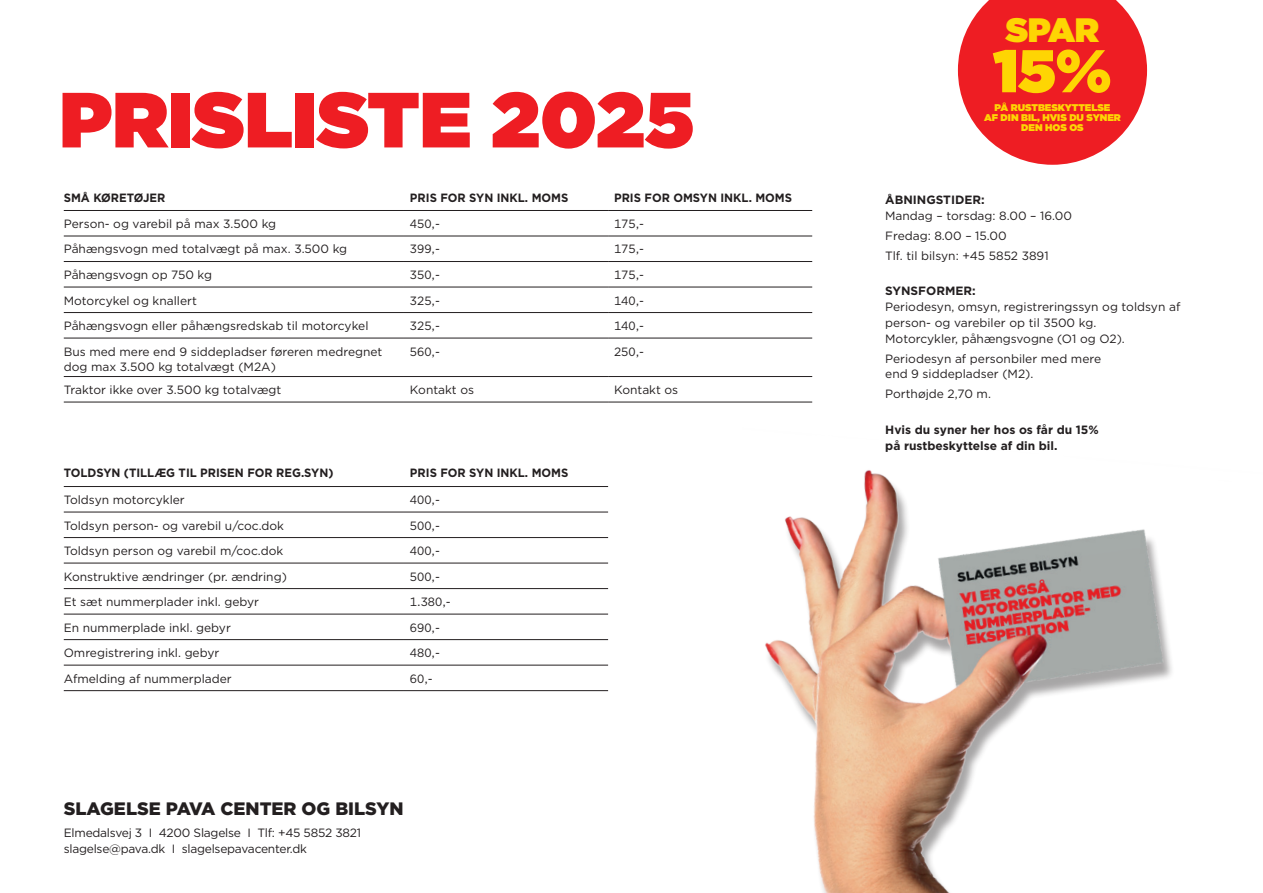
<style>
.page{position:relative;width:1263px;height:893px;background:#fff}
.page>*{position:absolute;margin:0;border:0;box-sizing:border-box;transform-origin:0 0}
.t1{font:900 78px "Gotham";color:#ee1d23}
.t2{font:900 60.15px "Gotham";color:#fed503}
.t3{font:900 33.9px "Gotham";color:#fed503}
.t4{font:900 18px "Gotham";color:#231f20}
.t5{font:12px/15.8px "Gotham";color:#231f20}
.t6{font:700 12px "Gotham";color:#231f20;scale:.95 1}
.t7{font:12px/16.5px "Gotham";letter-spacing:-.02em;color:#231f20}
.t8{font:700 12px/15.8px "Gotham";color:#231f20}
.t9{font:900 9.75px/9.8px "Gotham";color:#fed503;text-align:center}
</style>
<div class="page">
<hr style="left:64px;top:210px;width:340px;height:1px;background:#231f20">
<hr style="left:404px;top:210px;width:204px;height:1px;background:#231f20">
<hr style="left:608px;top:210px;width:204px;height:1px;background:#231f20">
<hr style="left:64px;top:236px;width:340px;height:1px;background:#231f20">
<hr style="left:404px;top:236px;width:204px;height:1px;background:#231f20">
<hr style="left:608px;top:236px;width:204px;height:1px;background:#231f20">
<hr style="left:64px;top:261px;width:340px;height:1px;background:#231f20">
<hr style="left:404px;top:261px;width:204px;height:1px;background:#231f20">
<hr style="left:608px;top:261px;width:204px;height:1px;background:#231f20">
<hr style="left:64px;top:287px;width:340px;height:1px;background:#231f20">
<hr style="left:404px;top:287px;width:204px;height:1px;background:#231f20">
<hr style="left:608px;top:287px;width:204px;height:1px;background:#231f20">
<hr style="left:64px;top:312px;width:340px;height:1px;background:#231f20">
<hr style="left:404px;top:312px;width:204px;height:1px;background:#231f20">
<hr style="left:608px;top:312px;width:204px;height:1px;background:#231f20">
<hr style="left:64px;top:338px;width:340px;height:1px;background:#231f20">
<hr style="left:404px;top:338px;width:204px;height:1px;background:#231f20">
<hr style="left:608px;top:338px;width:204px;height:1px;background:#231f20">
<hr style="left:64px;top:376px;width:340px;height:1px;background:#231f20">
<hr style="left:404px;top:376px;width:204px;height:1px;background:#231f20">
<hr style="left:608px;top:376px;width:204px;height:1px;background:#231f20">
<hr style="left:64px;top:402px;width:340px;height:1px;background:#231f20">
<hr style="left:404px;top:402px;width:204px;height:1px;background:#231f20">
<hr style="left:608px;top:402px;width:204px;height:1px;background:#231f20">
<hr style="left:64px;top:486px;width:340px;height:1px;background:#231f20">
<hr style="left:404px;top:486px;width:204px;height:1px;background:#231f20">
<hr style="left:64px;top:512px;width:340px;height:1px;background:#231f20">
<hr style="left:404px;top:512px;width:204px;height:1px;background:#231f20">
<hr style="left:64px;top:537px;width:340px;height:1px;background:#231f20">
<hr style="left:404px;top:537px;width:204px;height:1px;background:#231f20">
<hr style="left:64px;top:563px;width:340px;height:1px;background:#231f20">
<hr style="left:404px;top:563px;width:204px;height:1px;background:#231f20">
<hr style="left:64px;top:588px;width:340px;height:1px;background:#231f20">
<hr style="left:404px;top:588px;width:204px;height:1px;background:#231f20">
<hr style="left:64px;top:614px;width:340px;height:1px;background:#231f20">
<hr style="left:404px;top:614px;width:204px;height:1px;background:#231f20">
<hr style="left:64px;top:639px;width:340px;height:1px;background:#231f20">
<hr style="left:404px;top:639px;width:204px;height:1px;background:#231f20">
<hr style="left:64px;top:665px;width:340px;height:1px;background:#231f20">
<hr style="left:404px;top:665px;width:204px;height:1px;background:#231f20">
<hr style="left:64px;top:690px;width:340px;height:1px;background:#231f20">
<hr style="left:404px;top:690px;width:204px;height:1px;background:#231f20">
<img style="left:765px;top:470px;width:407px;height:423px">
<svg style="left:958px;top:0;width:189px;height:165px"></svg>
<h1 class="t1" style="left:59px;top:64px;width:636px">PRISLISTE 2025</h1>
<p class="t6" style="left:64px;top:190px;width:108px">SMÅ KØRETØJER</p>
<p class="t6" style="left:410px;top:190px;width:168px">PRIS FOR SYN INKL. MOMS</p>
<p class="t6" style="left:614px;top:190px;width:189px">PRIS FOR OMSYN INKL. MOMS</p>
<p class="t5" style="left:64px;top:216px;width:214px">Person- og varebil på max 3.500 kg</p>
<p class="t5" style="left:410px;top:216px;width:32px">450,-</p>
<p class="t5" style="left:614px;top:216px;width:32px">175,-</p>
<p class="t5" style="left:64px;top:241px;width:285px">Påhængsvogn med totalvægt på max. 3.500 kg</p>
<p class="t5" style="left:410px;top:241px;width:32px">399,-</p>
<p class="t5" style="left:614px;top:241px;width:32px">175,-</p>
<p class="t5" style="left:64px;top:267px;width:150px">Påhængsvogn op 750 kg</p>
<p class="t5" style="left:410px;top:267px;width:32px">350,-</p>
<p class="t5" style="left:614px;top:267px;width:32px">175,-</p>
<p class="t5" style="left:64px;top:292px;width:135px">Motorcykel og knallert</p>
<p class="t5" style="left:410px;top:292px;width:32px">325,-</p>
<p class="t5" style="left:614px;top:292px;width:32px">140,-</p>
<p class="t5" style="left:64px;top:318px;width:306px">Påhængsvogn eller påhængsredskab til motorcykel</p>
<p class="t5" style="left:410px;top:318px;width:32px">325,-</p>
<p class="t5" style="left:614px;top:318px;width:32px">140,-</p>
<p class="t5" style="left:64px;top:343px;width:320px;line-height:15px">Bus med mere end 9 siddepladser føreren medregnet dog max 3.500 kg totalvægt (M2A)</p>
<p class="t5" style="left:410px;top:343px;width:32px">560,-</p>
<p class="t5" style="left:614px;top:343px;width:32px">250,-</p>
<p class="t5" style="left:64px;top:382px;width:219px">Traktor ikke over 3.500 kg totalvægt</p>
<p class="t5" style="left:410px;top:382px;width:66px">Kontakt os</p>
<p class="t5" style="left:614px;top:382px;width:66px">Kontakt os</p>
<p class="t6" style="left:64px;top:465px;width:285px">TOLDSYN (TILLÆG TIL PRISEN FOR REG.SYN)</p>
<p class="t6" style="left:410px;top:465px;width:168px">PRIS FOR SYN INKL. MOMS</p>
<p class="t5" style="left:64px;top:492px;width:123px">Toldsyn motorcykler</p>
<p class="t5" style="left:410px;top:492px;width:32px">400,-</p>
<p class="t5" style="left:64px;top:517px;width:222px">Toldsyn person- og varebil u/coc.dok</p>
<p class="t5" style="left:410px;top:517px;width:32px">500,-</p>
<p class="t5" style="left:64px;top:543px;width:221px">Toldsyn person og varebil m/coc.dok</p>
<p class="t5" style="left:410px;top:543px;width:32px">400,-</p>
<p class="t5" style="left:64px;top:568px;width:225px">Konstruktive ændringer (pr. ændring)</p>
<p class="t5" style="left:410px;top:568px;width:32px">500,-</p>
<p class="t5" style="left:64px;top:594px;width:197px">Et sæt nummerplader inkl. gebyr</p>
<p class="t5" style="left:410px;top:594px;width:42px">1.380,-</p>
<p class="t5" style="left:64px;top:619px;width:169px">En nummerplade inkl. gebyr</p>
<p class="t5" style="left:410px;top:619px;width:32px">690,-</p>
<p class="t5" style="left:64px;top:645px;width:157px">Omregistrering inkl. gebyr</p>
<p class="t5" style="left:410px;top:645px;width:32px">480,-</p>
<p class="t5" style="left:64px;top:670px;width:169px">Afmelding af nummerplader</p>
<p class="t5" style="left:410px;top:670px;width:24px">60,-</p>
<h3 class="t4" style="left:64px;top:796px;width:341px">SLAGELSE PAVA CENTER OG BILSYN</h3>
<p class="t7" style="left:64px;top:824px;width:299px">Elmedalsvej 3 I 4200 Slagelse I Tlf: +45 5852 3821 slagelse@pava.dk I slagelsepavacenter.dk</p>
<h3 class="t3" style="left:1006px;top:5px;width:95px">SPAR</h3>
<h2 class="t2" style="left:993px;top:28px;width:120px">15%</h2>
<p class="t9" style="left:984px;top:103px;width:138px">PÅ RUSTBESKYTTELSE<br>AF DIN BIL, HVIS DU SYNER<br>DEN HOS OS</p>
<p class="t8" style="left:885px;top:192px;width:101px">ÅBNINGSTIDER:</p>
<p class="t5" style="left:885px;top:205px;width:188px;line-height:20px">Mandag – torsdag: 8.00 – 16.00<br>Fredag: 8.00 – 15.00<br>Tlf. til bilsyn: +45 5852 3891</p>
<p class="t8" style="left:885px;top:283px;width:92px">SYNSFORMER:</p>
<p class="t5" style="left:885px;top:299px;width:297px">Periodesyn, omsyn, registreringssyn og toldsyn af person- og varebiler op til 3500 kg.<br>Motorcykler, påhængsvogne (O1 og O2).</p>
<p class="t5" style="left:885px;top:350px;width:217px">Periodesyn af personbiler med mere end 9 siddepladser (M2).</p>
<p class="t5" style="left:885px;top:386px;width:107px">Porthøjde 2,70 m.</p>
<p class="t8" style="left:885px;top:422px;width:215px">Hvis du syner her hos os får du 15% på rustbeskyttelse af din bil.</p>
</div>
